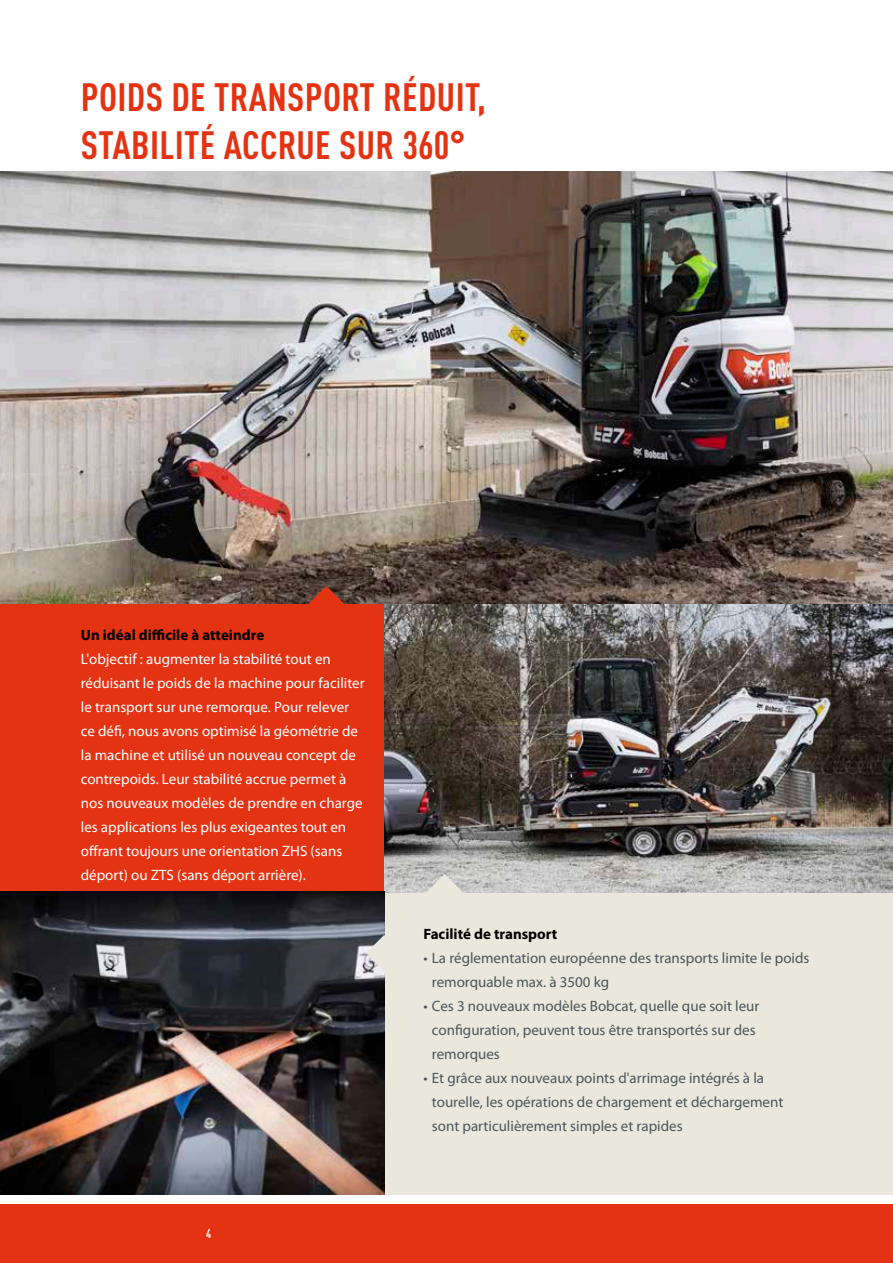
<style>
.page{position:relative;width:893px;height:1263px;background:#fff}
.page>*{position:absolute;margin:0;border:0;box-sizing:border-box;transform-origin:0 0}
.t1{font:700 condensed 39px/48px "DIN Pro";letter-spacing:.01em;color:#e43312}
.t2{font:15px/24px "Myriad Pro";color:#fff}
.t3{font:15px/24px "Myriad Pro";color:#4c555c}
.t4{font:700 15px "Myriad Pro";color:#000}
.t5{font:700 condensed 12.75px "DIN Pro";color:#fff}
</style>
<div class="page">
<div style="left:0;top:1204px;width:893px;height:59px;background:#e43312"></div>
<div style="left:0;top:592px;width:561px;height:300px;background:#e43312"></div>
<div style="left:0;top:892px;width:893px;height:302px;background:#eae8dc"></div>
<img style="left:384px;top:604px;width:509px;height:288px">
<img style="left:0;top:892px;width:384px;height:302px">
<svg style="left:366px;top:935px;width:19px;height:36px"></svg>
<svg style="left:427px;top:874px;width:36px;height:19px"></svg>
<img style="left:0;top:172px;width:893px;height:432px">
<svg style="left:308px;top:586px;width:36px;height:18px"></svg>
<h1 class="t1" style="left:81px;top:69px;width:407px">POIDS DE TRANSPORT RÉDUIT,<br>STABILITÉ ACCRUE SUR 360°</h1>
<p class="t4" style="left:81px;top:625px;width:185px">Un idéal difficile à atteindre</p>
<p class="t2" style="left:81px;top:647px;width:285px">L'objectif : augmenter la stabilité tout en réduisant le poids de la machine pour faciliter le transport sur une remorque. Pour relever ce défi, nous avons optimisé la géométrie de la machine et utilisé un nouveau concept de contrepoids. Leur stabilité accrue permet à nos nouveaux modèles de prendre en charge les applications les plus exigeantes tout en offrant toujours une orientation ZHS (sans déport) ou ZTS (sans déport arrière).</p>
<p class="t5" style="left:206px;top:1224px;width:7px">4</p>
<p class="t4" style="left:423px;top:924px;width:136px">Facilité de transport</p>
<p class="t3" style="left:432px;top:945px;width:379px;text-indent:-9px">• La réglementation européenne des transports limite le poids remorquable max. à 3500 kg</p>
<p class="t3" style="left:432px;top:993px;width:329px;text-indent:-9px">• Ces 3 nouveaux modèles Bobcat, quelle que soit leur configuration, peuvent tous être transportés sur des remorques</p>
<p class="t3" style="left:432px;top:1065px;width:353px;text-indent:-9px">• Et grâce aux nouveaux points d'arrimage intégrés à la tourelle, les opérations de chargement et déchargement sont particulièrement simples et rapides</p>
</div>
